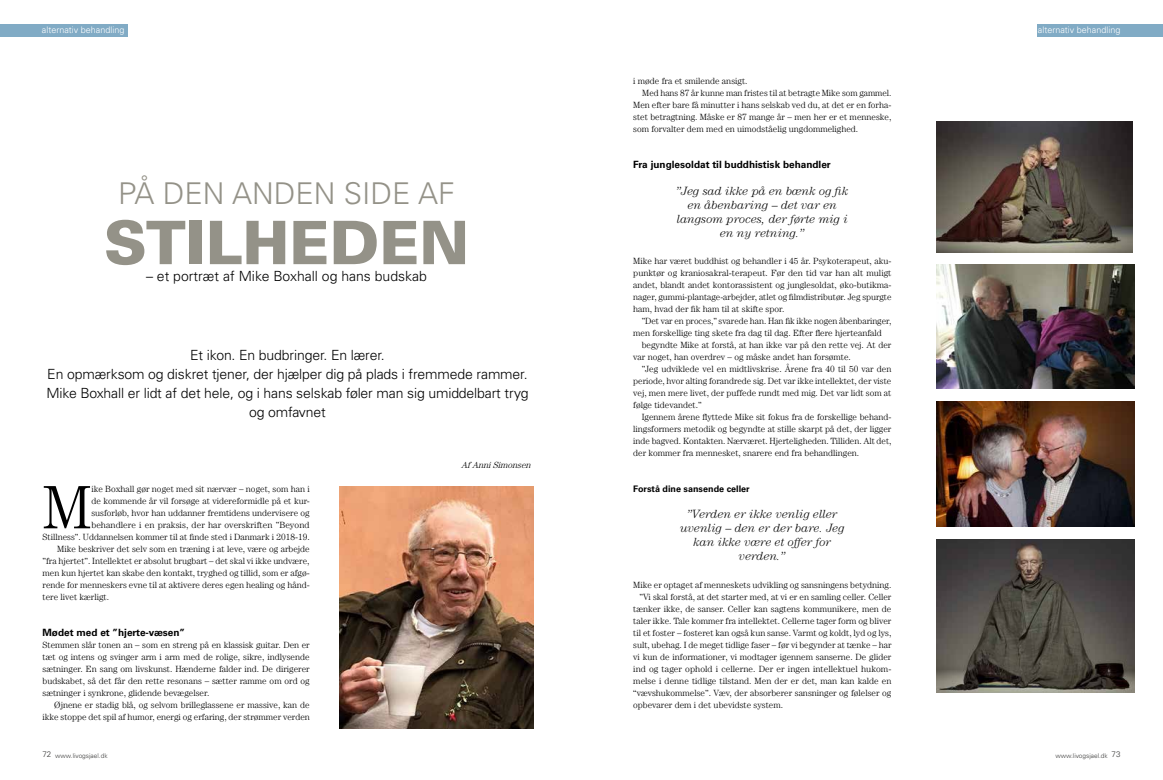
<style>
.page{position:relative;width:1163px;height:780px;background:#fff}
.page>*{position:absolute;margin:0;border:0;box-sizing:border-box;transform-origin:0 0}
.t1{font:300 61.3px "Century";color:#000}
.t2{font:900 60px "Univers LT Std";color:#949288}
.t3{font:300 30px "Univers LT Std";color:#949288}
.t4{font:300 14px/19px "Univers LT Std";letter-spacing:-.01em;color:#000;text-align:center}
.t5{font:italic 300 12px/14px "Century Std";color:#000;text-align:center}
.t6{font:700 10px "Univers LT Std";color:#000}
.t7{font:300 9px/12px "Century";color:#000;text-align:justify}
.t8{font:300 9px "Univers LT Std";color:#fff}
.t9{font:700 9px "Univers LT Std";color:#000}
.t10{font:italic 300 9px "Century Std";color:#000}
.t11{font:300 6.5px "Univers LT Std";color:#3a3a39}
.s1{font-size:8px}
</style>
<div class="page">
<img style="left:936px;top:122px;width:196px;height:130px">
<img style="left:936px;top:264px;width:197px;height:125px">
<img style="left:339px;top:486px;width:194px;height:243px">
<img style="left:936px;top:401px;width:197px;height:125px">
<img style="left:936px;top:539px;width:197px;height:153px">
<div style="left:0;top:24px;width:128px;height:12px;background:#81abc5"></div>
<div style="left:1036px;top:24px;width:126px;height:12px;background:#81abc5"></div>
<p class="t8" style="left:42px;top:24px;width:84px">alternativ behandling</p>
<p class="t8" style="left:1037px;top:24px;width:84px">alternativ behandling</p>
<h3 class="t3" style="left:118px;top:175px;width:338px">PÅ DEN ANDEN SIDE AF</h3>
<h2 class="t2" style="left:104px;top:205px;width:367px">STILHEDEN</h2>
<h3 class="t4" style="left:146px;top:266px;width:282px">– et portræt af Mike Boxhall og hans budskab</h3>
<h3 class="t4" style="left:46px;top:345px;width:483px">Et ikon. En budbringer. En lærer.<br>En opmærksom og diskret tjener, der hjælper dig på plads i fremmede rammer.<br>Mike Boxhall er lidt af det hele, og i hans selskab føler man sig umiddelbart tryg og omfavnet</h3>
<h1 class="t1" style="left:43px;top:472px;width:50px">M</h1>
<p class="t7" style="left:91px;top:483px;width:220px">ike Boxhall gør noget med sit nærvær – noget, som han i</p>
<p class="t7" style="left:91px;top:495px;width:220px">de kommende år vil forsøge at videreformidle på et kur-</p>
<p class="t7" style="left:91px;top:507px;width:220px">susforløb, hvor han uddanner fremtidens undervisere og</p>
<p class="t7" style="left:91px;top:519px;width:220px">behandlere i en praksis, der har overskriften ”Beyond</p>
<p class="t7" style="left:43px;top:531px;width:269px">Stillness”. Uddannelsen kommer til at finde sted i Danmark i 2018-19.</p>
<p class="t7" style="left:57px;top:543px;width:254px">Mike beskriver det selv som en træning i at leve, være og arbejde</p>
<p class="t7" style="left:43px;top:555px;width:268px">”fra hjertet”. Intellektet er absolut brugbart – det skal vi ikke undvære,</p>
<p class="t7" style="left:43px;top:567px;width:269px">men kun hjertet kan skabe den kontakt, tryghed og tillid, som er afgø-</p>
<p class="t7" style="left:43px;top:579px;width:269px">rende for menneskers evne til at aktivere deres egen healing og hånd-</p>
<p class="t7" style="left:43px;top:591px;width:68px">tere livet kærligt.</p>
<p class="t6" style="left:43px;top:627px;width:144px">Mødet med et ”hjerte-væsen”</p>
<p class="t7" style="left:43px;top:639px;width:269px">Stemmen slår tonen an – som en streng på en klassisk guitar. Den er tæt og intens og svinger arm i arm med de rolige, sikre, indlysende sætninger. En sang om livskunst. Hænderne falder ind. De dirigerer budskabet, så det får den rette resonans – sætter ramme om ord og sætninger i synkrone, glidende bevægelser.</p>
<p class="t7" style="left:43px;top:699px;width:269px;text-align:right">Øjnene er stadig blå, og selvom brilleglassene er massive, kan de ikke stoppe det spil af humor, energi og erfaring, der strømmer verden</p>
<p class="t10" style="left:461px;top:460px;width:74px">AfAnniSimonsen</p>
<p class="t7" style="left:633px;top:75px;width:116px">i møde fra et smilende ansigt.</p>
<p class="t7" style="left:642px;top:87px;width:251px">Med hans 87 år kunne man fristes til at betragte Mike som gammel.</p>
<p class="t7" style="left:633px;top:99px;width:259px">Men efter bare få minutter i hans selskab ved du, at det er en forha-</p>
<p class="t7" style="left:633px;top:111px;width:259px">stet betragtning. Måske er 87 mange år – men her er et menneske,</p>
<p class="t7" style="left:633px;top:123px;width:226px">som forvalter dem med en uimodståelig ungdommelighed.</p>
<p class="t6" style="left:633px;top:159px;width:199px">Fra junglesoldat til buddhistisk behandler</p>
<h3 class="t5" style="left:676px;top:184px;width:174px">”Jeg sad ikke på en bænk og fik en åbenbaring – det var en langsom proces, der førte mig i en ny retning.”</h3>
<p class="t7" style="left:633px;top:255px;width:260px">Mike har været buddhist og behandler i 45 år. Psykoterapeut, aku&shy;punktør og kraniosakral-terapeut. Før den tid var han alt muligt andet, blandt andet kontorassistent og junglesoldat, øko-butikma&shy;nager, gummi-plantage-arbejder, atlet og filmdistributør. Jeg spurgte ham, hvad der fik ham til at skifte spor.</p>
<p class="t7" style="left:633px;top:315px;width:259px;text-indent:9px">”Det var en proces,” svarede han. Han fik ikke nogen åbenbaringer, men forskellige ting skete fra dag til dag. Efter flere hjerteanfald</p>
<p class="t7" style="left:633px;top:339px;width:259px;text-indent:9px">begyndte Mike at forstå, at han ikke var på den rette vej. At der var noget, han overdrev – og måske andet han forsømte.</p>
<p class="t7" style="left:633px;top:363px;width:260px;text-indent:9px">”Jeg udviklede vel en midtlivskrise. Årene fra 40 til 50 var den periode, hvor alting forandrede sig. Det var ikke intellektet, der viste vej, men mere livet, der puffede rundt med mig. Det var lidt som at følge tidevandet.”</p>
<p class="t7" style="left:633px;top:411px;width:260px;text-indent:9px">Igennem årene flyttede Mike sit fokus fra de forskellige behand&shy;lingsformers metodik og begyndte at stille skarpt på det, der ligger inde bagved. Kontakten. Nærværet. Hjerteligheden. Tilliden. Alt det, der kommer fra mennesket, snarere end fra behandlingen.</p>
<p class="t9" style="left:633px;top:484px;width:118px">Forstå dine sansende celler</p>
<h3 class="t5" style="left:680px;top:506px;width:166px">”Verden er ikke venlig eller uvenlig – den er der bare. Jeg kan ikke være et offer for verden.”</h3>
<p class="t7" style="left:633px;top:579px;width:259px">Mike er optaget af menneskets udvikling og sansningens betydning.</p>
<p class="t7" style="left:639px;top:591px;width:253px">”Vi skal forstå, at det starter med, at vi er en samling celler. Celler</p>
<p class="t7" style="left:633px;top:603px;width:259px">tænker ikke, de sanser. Celler kan sagtens kommunikere, men de</p>
<p class="t7" style="left:633px;top:615px;width:259px">taler ikke. Tale kommer fra intellektet. Cellerne tager form og bliver</p>
<p class="t7" style="left:633px;top:627px;width:259px">til et foster – fosteret kan også kun sanse. Varmt og koldt, lyd og lys,</p>
<p class="t7" style="left:633px;top:639px;width:260px">sult, ubehag. I de meget tidlige faser – før vi begynder at tænke – har</p>
<p class="t7" style="left:633px;top:651px;width:259px">vi kun de informationer, vi modtager igennem sanserne. De glider</p>
<p class="t7" style="left:633px;top:663px;width:259px">ind og tager ophold i cellerne. Der er ingen intellektuel hukom-</p>
<p class="t7" style="left:633px;top:675px;width:260px">melse i denne tidlige tilstand. Men der er det, man kan kalde en</p>
<p class="t7" style="left:633px;top:687px;width:259px">“vævshukommelse”. Væv, der absorberer sansninger og følelser og</p>
<p class="t7" style="left:633px;top:699px;width:151px">opbevarer dem i det ubevidste system.</p>
<p class="t11" style="left:43px;top:751px;width:67px"><span class="s1">72</span> www.livogsjael.dk</p>
<p class="t11" style="left:1055px;top:751px;width:67px">www.livogsjael.dk <span class="s1">73</span></p>
</div>
